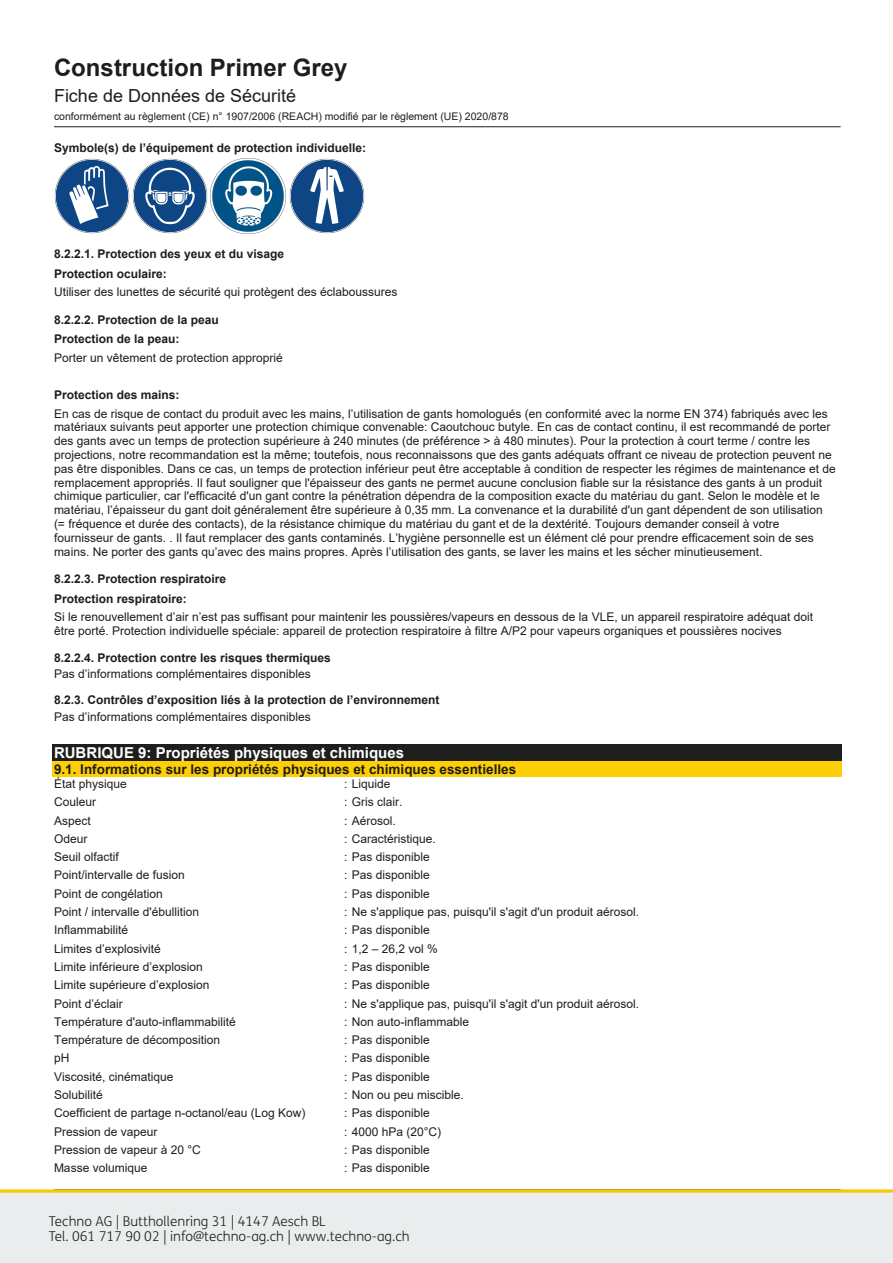
<style>
.page{position:relative;width:893px;height:1263px;background:#fff}
.page>*{position:absolute;margin:0;border:0;box-sizing:border-box;transform-origin:0 0}
.t1{font:700 24px "Arial";color:#1d1d1b}
.t2{font:18px "Arial";color:#1d1d1b}
.t3{font:700 15px "Arial";color:#fff}
.t4{font:300 13.5px/15px "FS Me";color:#1e1f1d}
.t5{font:700 13.5px "Arial";color:#1d1d1b}
.t6{font:12px/13.8px "Arial";color:#1d1d1b}
.t7{font:700 12px/19.5px "Arial";color:#1d1d1b}
.t8{font:10.5px "Arial";color:#1d1d1b}
.s1{color:#1e1e1c}
</style>
<div class="page">
<hr style="left:54px;top:126px;width:787px;height:1px;background:#1d1d1b">
<div style="left:52px;top:744px;width:789px;height:17px;background:#1e1e1c"></div>
<div style="left:52px;top:761px;width:789px;height:16px;background:#ffcf05"></div>
<img style="left:54px;top:159px;width:75px;height:75px">
<img style="left:132px;top:159px;width:75px;height:75px">
<img style="left:211px;top:159px;width:75px;height:75px">
<img style="left:289px;top:159px;width:75px;height:75px">
<div style="left:0;top:1189px;width:893px;height:74px;background:#eaeded"></div>
<h1 class="t1" style="left:54px;top:50px;width:295px">Construction Primer Grey</h1>
<h2 class="t2" style="left:54px;top:83px;width:244px">Fiche de Données de Sécurité</h2>
<p class="t8" style="left:54px;top:109px;width:456px">conformément au règlement (CE) n° 1907/2006 (REACH) modifié par le règlement (UE) 2020/878</p>
<p class="t7" style="left:54px;top:138px;width:314px">Symbole(s) de l’équipement de protection individuelle:</p>
<p class="t7" style="left:54px;top:245px;width:232px">8.2.2.1. Protection des yeux et du visage<br>Protection oculaire:</p>
<p class="t6" style="left:54px;top:285px;width:345px">Utiliser des lunettes de sécurité qui protègent des éclaboussures</p>
<p class="t7" style="left:54px;top:310px;width:166px">8.2.2.2. Protection de la peau<br>Protection de la peau:</p>
<p class="t6" style="left:54px;top:350px;width:230px">Porter un vêtement de protection approprié</p>
<p class="t7" style="left:54px;top:385px;width:127px">Protection des mains:</p>
<p class="t6" style="left:54px;top:406px;width:783px">En cas de risque de contact du produit avec les mains, l’utilisation de gants homologués (en conformité avec la norme EN 374) fabriqués avec les matériaux suivants peut apporter une protection chimique convenable: Caoutchouc butyle. En cas de contact continu, il est recommandé de porter des gants avec un temps de protection supérieure à 240 minutes (de préférence &gt; à 480 minutes). Pour la protection à court terme / contre les projections, notre recommandation est la même; toutefois, nous reconnaissons que des gants adéquats offrant ce niveau de protection peuvent ne pas être disponibles. Dans ce cas, un temps de protection inférieur peut être acceptable à condition de respecter les régimes de maintenance et de remplacement appropriés. Il faut souligner que l'épaisseur des gants ne permet aucune conclusion fiable sur la résistance des gants à un produit chimique particulier, car l'efficacité d'un gant contre la pénétration dépendra de la composition exacte du matériau du gant. Selon le modèle et le matériau, l’épaisseur du gant doit généralement être supérieure à 0,35 mm. La convenance et la durabilité d'un gant dépendent de son utilisation (= fréquence et durée des contacts), de la résistance chimique du matériau du gant et de la dextérité. Toujours demander conseil à votre fournisseur de gants. . Il faut remplacer des gants contaminés. L’hygiène personnelle est un élément clé pour prendre efficacement soin de ses mains. Ne porter des gants qu’avec des mains propres. Après l’utilisation des gants, se laver les mains et les sécher minutieusement.</p>
<p class="t7" style="left:54px;top:569px;width:174px">8.2.2.3. Protection respiratoire<br>Protection respiratoire:</p>
<p class="t6" style="left:54px;top:610px;width:761px">Si le renouvellement d’air n’est pas suffisant pour maintenir les poussières/vapeurs en dessous de la VLE, un appareil respiratoire adéquat doit être porté. Protection individuelle spéciale: appareil de protection respiratoire à filtre A/P2 pour vapeurs organiques et poussières nocives</p>
<p class="t7" style="left:54px;top:648px;width:278px">8.2.2.4. Protection contre les risques thermiques</p>
<p class="t6" style="left:54px;top:667px;width:258px">Pas d’informations complémentaires disponibles</p>
<p class="t7" style="left:54px;top:690px;width:387px">8.2.3. Contrôles d’exposition liés à la protection de l’environnement</p>
<p class="t6" style="left:54px;top:709px;width:258px">Pas d’informations complémentaires disponibles</p>
<p class="t3" style="left:54px;top:742px;width:352px">RUBRIQUE 9: Propriétés physiques et chimiques</p>
<p class="t5" style="left:54px;top:759px;width:464px">9.1. Informations sur les propriétés physiques et chimiques essentielles</p>
<p class="t6" style="left:54px;top:777px;width:74px">État physique</p>
<p class="t6" style="left:344px;top:777px;width:48px">: Liquide</p>
<p class="t6" style="left:54px;top:795px;width:44px">Couleur</p>
<p class="t6" style="left:344px;top:795px;width:60px">: Gris clair.</p>
<p class="t6" style="left:54px;top:813px;width:38px">Aspect</p>
<p class="t6" style="left:344px;top:813px;width:53px">: Aérosol.</p>
<p class="t6" style="left:54px;top:832px;width:35px">Odeur</p>
<p class="t6" style="left:344px;top:832px;width:93px">: Caractéristique.</p>
<p class="t6" style="left:54px;top:850px;width:66px">Seuil olfactif</p>
<p class="t6" style="left:344px;top:850px;width:87px">: Pas disponible</p>
<p class="t6" style="left:54px;top:868px;width:132px">Point/intervalle de fusion</p>
<p class="t6" style="left:344px;top:868px;width:87px">: Pas disponible</p>
<p class="t6" style="left:54px;top:886px;width:110px">Point de congélation</p>
<p class="t6" style="left:344px;top:886px;width:87px">: Pas disponible</p>
<p class="t6" style="left:54px;top:905px;width:147px">Point / intervalle d'ébullition</p>
<p class="t6" style="left:344px;top:905px;width:296px">: Ne s'applique pas, puisqu'il s'agit d'un produit aérosol.</p>
<p class="t6" style="left:54px;top:923px;width:76px">Inflammabilité</p>
<p class="t6" style="left:344px;top:923px;width:87px">: Pas disponible</p>
<p class="t6" style="left:54px;top:941px;width:108px">Limites d’explosivité</p>
<p class="t6" style="left:344px;top:941px;width:95px">: 1,2 – 26,2 vol %</p>
<p class="t6" style="left:54px;top:960px;width:150px">Limite inférieure d’explosion</p>
<p class="t6" style="left:344px;top:960px;width:87px">: Pas disponible</p>
<p class="t6" style="left:54px;top:978px;width:157px">Limite supérieure d’explosion</p>
<p class="t6" style="left:344px;top:978px;width:87px">: Pas disponible</p>
<p class="t6" style="left:54px;top:996px;width:70px">Point d’éclair</p>
<p class="t6" style="left:344px;top:996px;width:296px">: Ne s'applique pas, puisqu'il s'agit d'un produit aérosol.</p>
<p class="t6" style="left:54px;top:1015px;width:183px">Température d'auto-inflammabilité</p>
<p class="t6" style="left:344px;top:1015px;width:126px">: Non auto-inflammable</p>
<p class="t6" style="left:54px;top:1033px;width:168px">Température de décomposition</p>
<p class="t6" style="left:344px;top:1033px;width:87px">: Pas disponible</p>
<p class="t6" style="left:54px;top:1051px;width:17px">pH</p>
<p class="t6" style="left:344px;top:1051px;width:87px">: Pas disponible</p>
<p class="t6" style="left:54px;top:1069px;width:121px">Viscosité, cinématique</p>
<p class="t6" style="left:344px;top:1069px;width:87px">: Pas disponible</p>
<p class="t6" style="left:54px;top:1088px;width:50px">Solubilité</p>
<p class="t6" style="left:344px;top:1088px;width:121px">: Non ou peu miscible.</p>
<p class="t6" style="left:54px;top:1106px;width:253px">Coefficient de partage n-octanol/eau (Log Kow)</p>
<p class="t6" style="left:344px;top:1106px;width:87px">: Pas disponible</p>
<p class="t6" style="left:54px;top:1124px;width:105px">Pression de vapeur</p>
<p class="t6" style="left:344px;top:1124px;width:99px">: 4000 hPa (20°C)</p>
<p class="t6" style="left:54px;top:1143px;width:148px">Pression de vapeur à 20 °C</p>
<p class="t6" style="left:344px;top:1143px;width:87px">: Pas disponible</p>
<p class="t6" style="left:54px;top:1161px;width:95px">Masse volumique</p>
<p class="t6" style="left:344px;top:1161px;width:87px">: Pas disponible</p>
<p class="t4" style="left:49px;top:1213px;width:362px">Techno AG | Butthollenring 31 | 4147 Aesch BL<br>Tel. 061 717 90 02 | <span class="s1">info@techno-ag.ch |</span> www.techno-ag.ch</p>
</div>
